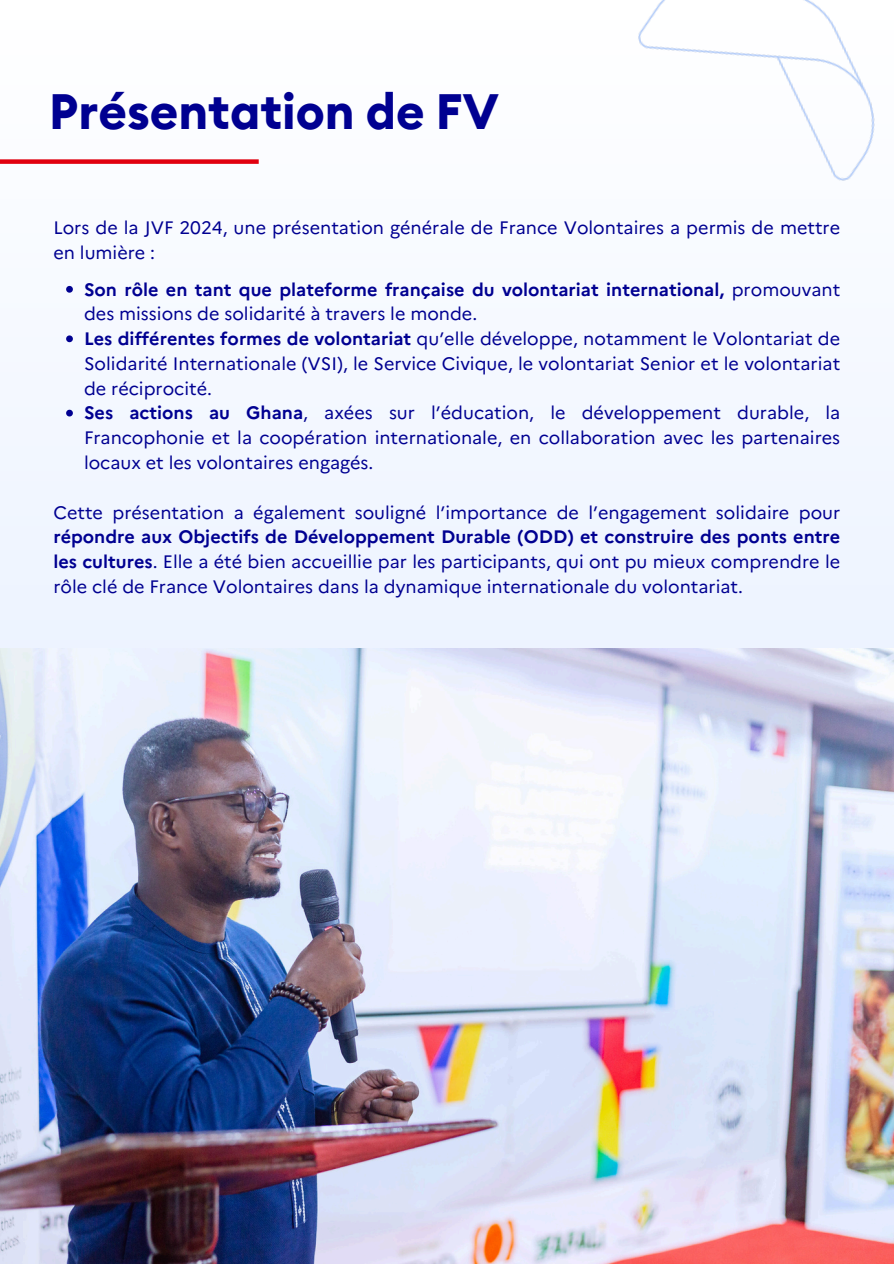
<style>
.page{position:relative;width:894px;height:1264px;background:#fff}
.page>*{position:absolute;margin:0;border:0;box-sizing:border-box;transform-origin:0 0}
.t1{font:700 49.5px "Euclid Circular B";color:#000091}
.t2{font:18px/24.8px "Marianne";color:#000091;text-align:justify}
.t3{font:700 18px/24.8px "Marianne";color:#000091}
.s1{font-weight:400}
.s2{font-weight:700}
</style>
<div class="page">
<div style="left:0;top:0;width:893px;height:1263px;background:#f5f9ff"></div>
<div style="left:0;top:159px;width:259px;height:5px;background:#e1000f"></div>
<img style="left:0;top:649px;width:893px;height:614px">
<svg style="left:66px;top:286px;width:7px;height:7px"></svg>
<svg style="left:66px;top:335px;width:7px;height:7px"></svg>
<svg style="left:66px;top:410px;width:7px;height:6px"></svg>
<img style="left:638px;top:0;width:237px;height:181px">
<p class="t1" style="left:49px;top:89px;width:451px">Présentation de FV</p>
<h1 class="t2" style="left:53px;top:214px;width:788px">Lors de la JVF 2024, une présentation générale de France Volontaires a permis de mettre en lumière :</h1>
<p class="t3" style="left:84px;top:275px;width:757px">Son rôle en tant que plateforme française du volontariat international, <span class="s1">promouvant des missions de solidarité à travers le monde.</span></p>
<p class="t2" style="left:84px;top:325px;width:757px"><span class="s2">Les différentes formes de volontariat</span> qu’elle développe, notamment le Volontariat de Solidarité Internationale (VSI), le Service Civique, le volontariat Senior et le volontariat de réciprocité.</p>
<p class="t2" style="left:84px;top:399px;width:757px"><span class="s2">Ses actions au Ghana</span>, axées sur l’éducation, le développement durable, la Francophonie et la coopération internationale, en collaboration avec les partenaires locaux et les volontaires engagés.</p>
<p class="t2" style="left:53px;top:498px;width:788px">Cette présentation a également souligné l’importance de l’engagement solidaire pour <span class="s2">répondre aux Objectifs de Développement Durable (ODD) et construire des ponts entre les cultures</span>. Elle a été bien accueillie par les participants, qui ont pu mieux comprendre le rôle clé de France Volontaires dans la dynamique internationale du volontariat.</p>
</div>
